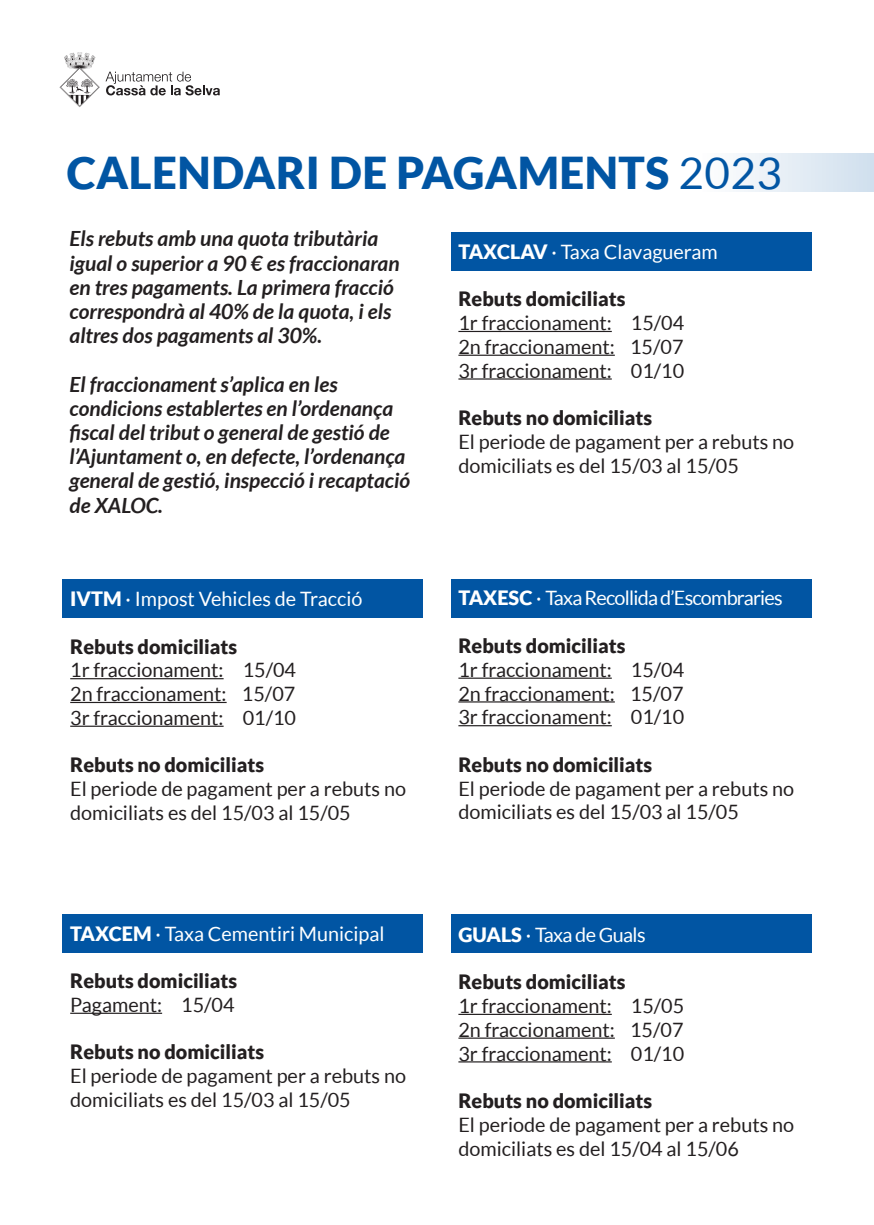
<style>
.page{position:relative;width:874px;height:1225px;background:#fff}
.page>*{position:absolute;margin:0;border:0;box-sizing:border-box;transform-origin:0 0}
.t1{font:900 44px "Lato";letter-spacing:.01em;color:#0155a3}
.t2{font:italic 700 20.8px/24.2px "Lato";color:#231f20}
.t3{font:19.8px/23.8px "Lato";color:#231f20}
.t4{font:900 19.8px "Lato";color:#231f20}
.t5{font:19.8px "Lato";color:#fff}
.t6{font:19.8px "Lato";letter-spacing:-.04em;color:#fff}
.t7{font:19.8px "Lato";letter-spacing:-.03em;color:#fff}
.s1{font-weight:400}
.s2{font-weight:900}
</style>
<div class="page">
<svg style="left:60px;top:52px;width:160px;height:55px"></svg>
<div style="left:702px;top:153px;width:171px;height:39px;background:linear-gradient(to right,#fefefe,#d0dfee)"></div>
<div style="left:450px;top:232px;width:361px;height:39px;background:#0155a3"></div>
<div style="left:62px;top:579px;width:360px;height:39px;background:#0155a3"></div>
<hr style="left:70px;top:678px;width:153px;height:1px;background:#231f20">
<hr style="left:70px;top:702px;width:156px;height:1px;background:#231f20">
<hr style="left:70px;top:725px;width:153px;height:2px;background:#231f20">
<hr style="left:458px;top:331px;width:153px;height:1px;background:#231f20">
<hr style="left:458px;top:355px;width:156px;height:1px;background:#231f20">
<hr style="left:458px;top:378px;width:153px;height:1px;background:#231f20">
<div style="left:450px;top:579px;width:361px;height:39px;background:#0155a3"></div>
<hr style="left:458px;top:677px;width:153px;height:2px;background:#231f20">
<hr style="left:458px;top:701px;width:156px;height:1px;background:#231f20">
<hr style="left:458px;top:725px;width:153px;height:1px;background:#231f20">
<div style="left:450px;top:914px;width:361px;height:38px;background:#0155a3"></div>
<hr style="left:458px;top:1013px;width:153px;height:2px;background:#231f20">
<hr style="left:458px;top:1037px;width:156px;height:1px;background:#231f20">
<hr style="left:458px;top:1061px;width:153px;height:1px;background:#231f20">
<div style="left:62px;top:914px;width:360px;height:38px;background:#0155a3"></div>
<hr style="left:70px;top:1012px;width:92px;height:2px;background:#231f20">
<p class="t1" style="left:67px;top:147px;width:716px">CALENDARI DE PAGAMENTS <span class="s1">2023</span></p>
<p class="t2" style="left:69px;top:227px;width:331px">Els rebuts amb una quota tributària igual o superior a 90 € es fraccionaran en tres pagaments. La primera fracció correspondrà al 40% de la quota, i els altres dos pagaments al 30%.</p>
<p class="t2" style="left:69px;top:372px;width:342px">El fraccionament s’aplica en les condicions establertes en l’ordenança fiscal del tribut o general de gestió de l’Ajuntament o, en defecte, l’ordenança general de gestió, inspecció i recaptació de XALOC.</p>
<p class="t5" style="left:70px;top:588px;width:293px"><span class="s2">IVTM</span> · Impost Vehicles de Tracció</p>
<p class="t4" style="left:70px;top:634px;width:168px">Rebuts domiciliats</p>
<p class="t3" style="left:70px;top:658px;width:227px">1r fraccionament: 15/04</p>
<p class="t3" style="left:70px;top:682px;width:226px">2n fraccionament: 15/07</p>
<p class="t3" style="left:70px;top:705px;width:227px">3r fraccionament: 01/10</p>
<p class="t4" style="left:70px;top:753px;width:195px">Rebuts no domiciliats</p>
<p class="t3" style="left:70px;top:777px;width:337px">El periode de pagament per a rebuts no domiciliats es del 15/03 al 15/05</p>
<p class="t5" style="left:70px;top:922px;width:316px"><span class="s2">TAXCEM</span> · Taxa Cementiri Municipal</p>
<p class="t4" style="left:70px;top:969px;width:168px">Rebuts domiciliats</p>
<p class="t3" style="left:70px;top:992px;width:166px">Pagament: 15/04</p>
<p class="t4" style="left:70px;top:1040px;width:195px">Rebuts no domiciliats</p>
<p class="t3" style="left:70px;top:1064px;width:337px">El periode de pagament per a rebuts no domiciliats es del 15/03 al 15/05</p>
<p class="t5" style="left:458px;top:240px;width:261px"><span class="s2">TAXCLAV</span> · Taxa Clavagueram</p>
<p class="t4" style="left:458px;top:287px;width:168px">Rebuts domiciliats</p>
<p class="t3" style="left:458px;top:311px;width:227px">1r fraccionament: 15/04</p>
<p class="t3" style="left:458px;top:335px;width:226px">2n fraccionament: 15/07</p>
<p class="t3" style="left:458px;top:358px;width:227px">3r fraccionament: 01/10</p>
<p class="t4" style="left:458px;top:406px;width:195px">Rebuts no domiciliats</p>
<p class="t3" style="left:458px;top:430px;width:337px">El periode de pagament per a rebuts no domiciliats es del 15/03 al 15/05</p>
<p class="t6" style="left:458px;top:587px;width:325px"><span class="s2">TAXESC</span> · Taxa Recollida d’Escombraries</p>
<p class="t4" style="left:458px;top:634px;width:168px">Rebuts domiciliats</p>
<p class="t3" style="left:458px;top:657px;width:227px">1r fraccionament: 15/04</p>
<p class="t3" style="left:458px;top:681px;width:226px">2n fraccionament: 15/07</p>
<p class="t3" style="left:458px;top:705px;width:227px">3r fraccionament: 01/10</p>
<p class="t4" style="left:458px;top:753px;width:195px">Rebuts no domiciliats</p>
<p class="t3" style="left:458px;top:776px;width:337px">El periode de pagament per a rebuts no domiciliats es del 15/03 al 15/05</p>
<p class="t7" style="left:458px;top:923px;width:189px"><span class="s2">GUALS</span> · Taxa de Guals</p>
<p class="t4" style="left:458px;top:970px;width:168px">Rebuts domiciliats</p>
<p class="t3" style="left:458px;top:993px;width:227px">1r fraccionament: 15/05</p>
<p class="t3" style="left:458px;top:1017px;width:226px">2n fraccionament: 15/07</p>
<p class="t3" style="left:458px;top:1041px;width:227px">3r fraccionament: 01/10</p>
<p class="t4" style="left:458px;top:1089px;width:195px">Rebuts no domiciliats</p>
<p class="t3" style="left:458px;top:1112px;width:337px">El periode de pagament per a rebuts no domiciliats es del 15/04 al 15/06</p>
</div>
